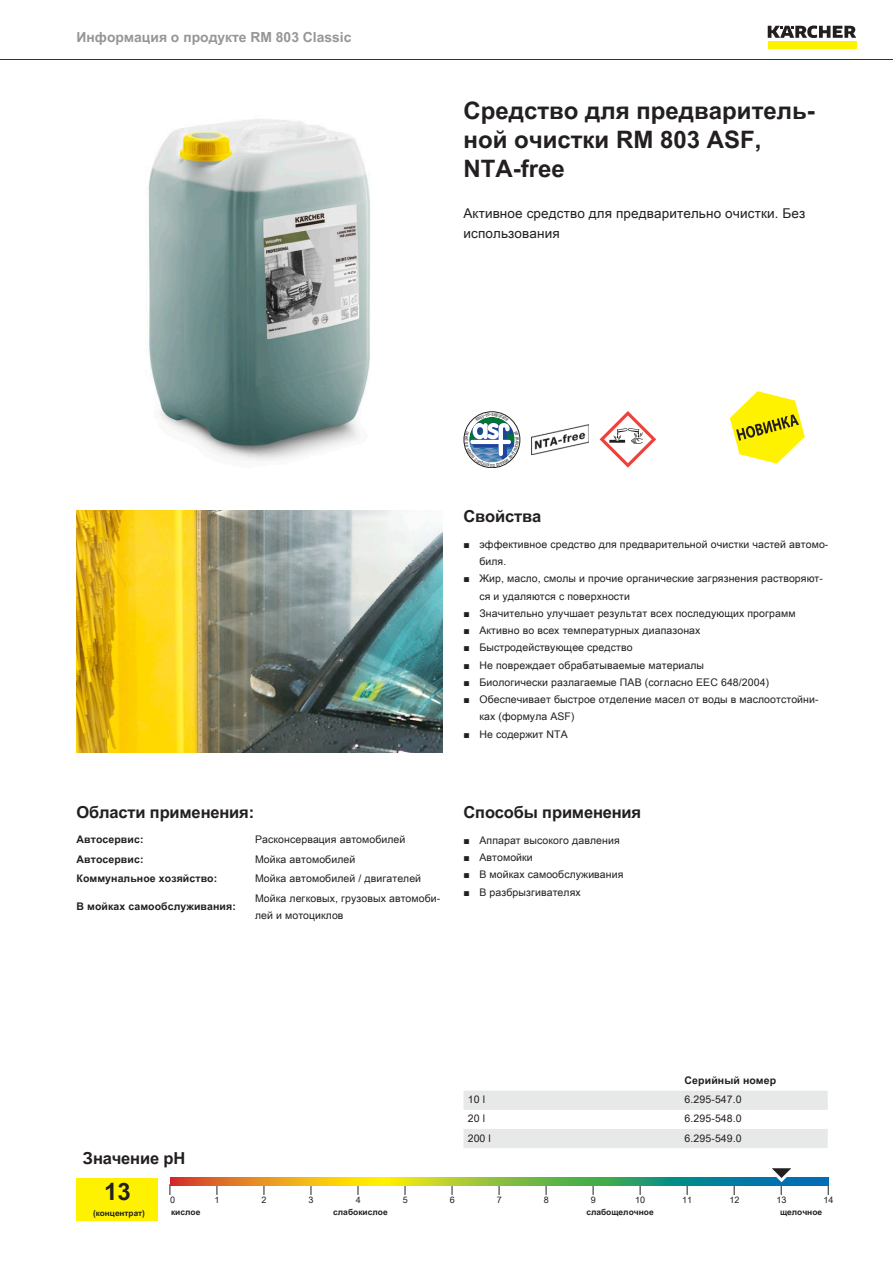
<style>
.page{position:relative;width:893px;height:1263px;background:#fff}
.page>*{position:absolute;margin:0;border:0;box-sizing:border-box;transform-origin:0 0}
.t1{font:700 24px/28.8px "Arial Unicode MS";color:#231f20}
.t2{font:700 16.5px "Arial Unicode MS";letter-spacing:-.01em;color:#231f20}
.t3{font:700 13.8px "Arial Unicode MS";color:#949698}
.t4{font:13.5px/19.5px "Arial Unicode MS";letter-spacing:.01em;color:#231f20}
.t5{font:10.5px/17.2px "Arial Unicode MS";letter-spacing:.01em;color:#231f20}
.t6{font:700 10.5px "Arial Unicode MS";letter-spacing:.01em;color:#231f20}
.t7{font:9px "Arial Unicode MS";color:#231f20}
.t8{font:700 8.4px "Arial Unicode MS";color:#231f20}
.t9{font:700 8.25px "Arial Unicode MS";color:#231f20}
.s1{font-family:"Arial"}
</style>
<div class="page">
<hr style="left:0;top:59px;width:893px;height:1px;background:#231f20">
<div style="left:768px;top:42px;width:88px;height:7px;background:#fff200"></div>
<svg style="left:768px;top:26px;width:88px;height:12px"></svg>
<img style="left:148px;top:119px;width:222px;height:342px">
<img style="left:531px;top:424px;width:57px;height:30px">
<svg style="left:600px;top:411px;width:56px;height:57px"></svg>
<svg style="left:730px;top:391px;width:75px;height:73px"></svg>
<img style="left:77px;top:510px;width:365px;height:243px">
<div style="left:77px;top:1178px;width:81px;height:42px;background:#fff200"></div>
<svg style="left:170px;top:1178px;width:658px;height:8px"></svg>
<svg style="left:764px;top:1168px;width:38px;height:27px"></svg>
<svg style="left:463px;top:1091px;width:365px;height:57px"></svg>
<svg style="left:464px;top:412px;width:56px;height:56px"></svg>
<h3 class="t3" style="left:77px;top:27px;width:276px">Информация о продукте RM 803 Classic</h3>
<h1 class="t1" style="left:463px;top:97px;width:353px">Средство для предваритель&shy;ной очистки RM 803 ASF,<br>NTA-free</h1>
<p class="t4" style="left:463px;top:203px;width:343px">Активное средство для предварительно очистки. Без использования</p>
<h2 class="t2" style="left:463px;top:504px;width:79px">Свойства</h2>
<p class="t5" style="left:479px;top:535px;width:350px;text-indent:-16px"><span class="s1">■</span> эффективное средство для предварительной очистки частей автомо&shy;биля.</p>
<p class="t5" style="left:479px;top:570px;width:345px;text-indent:-16px"><span class="s1">■</span> Жир, масло, смолы и прочие органические загрязнения растворяют&shy;ся и удаляются с поверхности</p>
<p class="t5" style="left:463px;top:604px;width:334px"><span class="s1">■</span> Значительно улучшает результат всех последующих программ</p>
<p class="t5" style="left:463px;top:622px;width:238px"><span class="s1">■</span> Активно во всех температурных диапазонах</p>
<p class="t5" style="left:463px;top:639px;width:170px"><span class="s1">■</span> Быстродействующее средство</p>
<p class="t5" style="left:463px;top:656px;width:242px"><span class="s1">■</span> Не повреждает обрабатываемые материалы</p>
<p class="t5" style="left:463px;top:673px;width:307px"><span class="s1">■</span> Биологически разлагаемые ПАВ (согласно EEC 648/2004)</p>
<p class="t5" style="left:479px;top:691px;width:341px;text-indent:-16px"><span class="s1">■</span> Обеспечивает быстрое отделение масел от воды в маслоотстойни&shy;ках (формула ASF)</p>
<p class="t5" style="left:463px;top:725px;width:106px"><span class="s1">■</span> Не содержит NTA</p>
<h2 class="t2" style="left:77px;top:800px;width:179px">Области применения:</h2>
<p class="t6" style="left:77px;top:832px;width:68px">Автосервис:</p>
<p class="t5" style="left:255px;top:831px;width:152px">Расконсервация автомобилей</p>
<p class="t6" style="left:77px;top:851px;width:68px">Автосервис:</p>
<p class="t5" style="left:255px;top:850px;width:102px">Мойка автомобилей</p>
<p class="t6" style="left:77px;top:871px;width:142px">Коммунальное хозяйство:</p>
<p class="t5" style="left:255px;top:870px;width:168px">Мойка автомобилей / двигателей</p>
<p class="t6" style="left:77px;top:899px;width:161px">В мойках самообслуживания:</p>
<p class="t5" style="left:255px;top:889px;width:187px">Мойка легковых, грузовых автомоби&shy;лей и мотоциклов</p>
<h2 class="t2" style="left:463px;top:800px;width:179px">Способы применения</h2>
<p class="t5" style="left:463px;top:831px;width:158px"><span class="s1">■</span> Аппарат высокого давления</p>
<p class="t5" style="left:463px;top:848px;width:71px"><span class="s1">■</span> Автомойки</p>
<p class="t5" style="left:463px;top:866px;width:161px"><span class="s1">■</span> В мойках самообслуживания</p>
<p class="t5" style="left:463px;top:883px;width:119px"><span class="s1">■</span> В разбрызгивателях</p>
<p class="t6" style="left:685px;top:1073px;width:93px">Серийный номер</p>
<p class="t5" style="left:468px;top:1091px;width:19px">10 l</p>
<p class="t5" style="left:685px;top:1091px;width:59px">6.295-547.0</p>
<p class="t5" style="left:468px;top:1110px;width:19px">20 l</p>
<p class="t5" style="left:685px;top:1110px;width:59px">6.295-548.0</p>
<p class="t5" style="left:468px;top:1129px;width:25px">200 l</p>
<p class="t5" style="left:685px;top:1129px;width:59px">6.295-549.0</p>
<h2 class="t2" style="left:83px;top:1146px;width:104px">Значение pH</h2>
<h1 class="t1" style="left:104px;top:1178px;width:28px">13</h1>
<p class="t7" style="left:170px;top:1193px;width:7px">0</p>
<p class="t7" style="left:215px;top:1193px;width:7px">1</p>
<p class="t7" style="left:262px;top:1193px;width:7px">2</p>
<p class="t7" style="left:309px;top:1193px;width:7px">3</p>
<p class="t7" style="left:356px;top:1193px;width:7px">4</p>
<p class="t7" style="left:403px;top:1193px;width:7px">5</p>
<p class="t7" style="left:450px;top:1193px;width:7px">6</p>
<p class="t7" style="left:497px;top:1193px;width:7px">7</p>
<p class="t7" style="left:544px;top:1193px;width:7px">8</p>
<p class="t7" style="left:591px;top:1193px;width:7px">9</p>
<p class="t7" style="left:635px;top:1193px;width:12px">10</p>
<p class="t7" style="left:682px;top:1193px;width:12px">11</p>
<p class="t7" style="left:729px;top:1193px;width:12px">12</p>
<p class="t7" style="left:776px;top:1193px;width:12px">13</p>
<p class="t7" style="left:823px;top:1193px;width:12px">14</p>
<p class="t9" style="left:93px;top:1207px;width:53px">(концентрат)</p>
<p class="t8" style="left:171px;top:1206px;width:31px">кислое</p>
<p class="t8" style="left:333px;top:1206px;width:56px">слабокислое</p>
<p class="t8" style="left:586px;top:1206px;width:69px">слабощелочное</p>
<p class="t8" style="left:780px;top:1206px;width:44px">щелочное</p>
</div>
